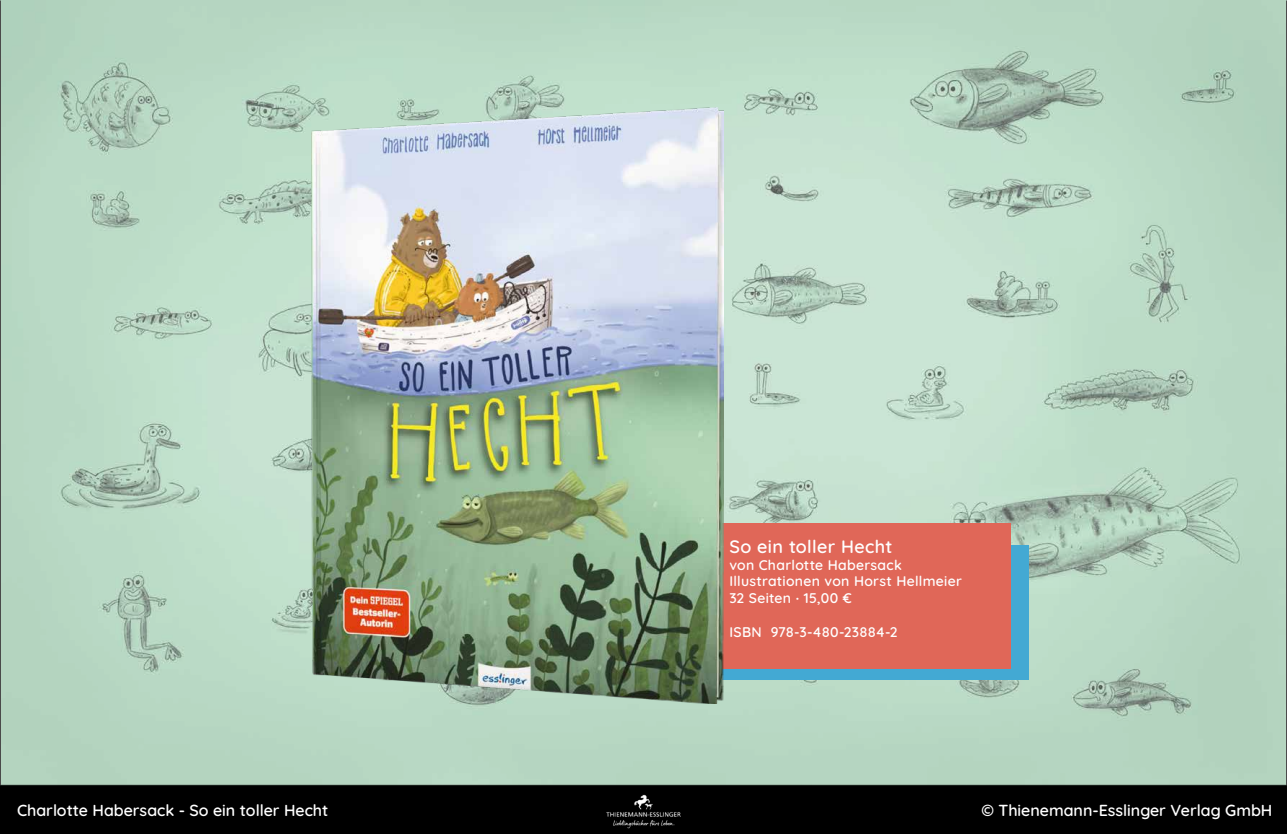
<style>
.page{position:relative;width:1287px;height:834px;background:#fff}
.page>*{position:absolute;margin:0;border:0;box-sizing:border-box;transform-origin:0 0}
.t1{font:600 18px "Quicksand";letter-spacing:.02em;color:#fff}
.t2{font:600 16px "Quicksand";color:#fff}
.t3{font:600 14px/16.8px "Quicksand";letter-spacing:.02em;color:#fff}
</style>
<div class="page">
<div style="left:0;top:785px;width:1287px;height:48px;background:#000"></div>
<img style="left:602px;top:785px;width:83px;height:44px">
<img style="left:2px;top:2px;width:1283px;height:781px">
<div style="left:689px;top:544px;width:340px;height:135px;background:#43a9d3"></div>
<div style="left:670px;top:523px;width:341px;height:146px;background:#e06758"></div>
<img style="left:311px;top:108px;width:412px;height:595px">
<p class="t1" style="left:729px;top:532px;width:164px">So ein toller Hecht</p>
<p class="t3" style="left:729px;top:554px;width:234px">von Charlotte Habersack<br>Illustrationen von Horst Hellmeier<br>32 Seiten ∙ 15,00 €</p>
<p class="t3" style="left:729px;top:621px;width:170px">ISBN 978-3-480-23884-2</p>
<p class="t2" style="left:17px;top:797px;width:313px">Charlotte Habersack - So ein toller Hecht</p>
<p class="t2" style="left:981px;top:797px;width:292px">© Thienemann-Esslinger Verlag GmbH</p>
</div>
